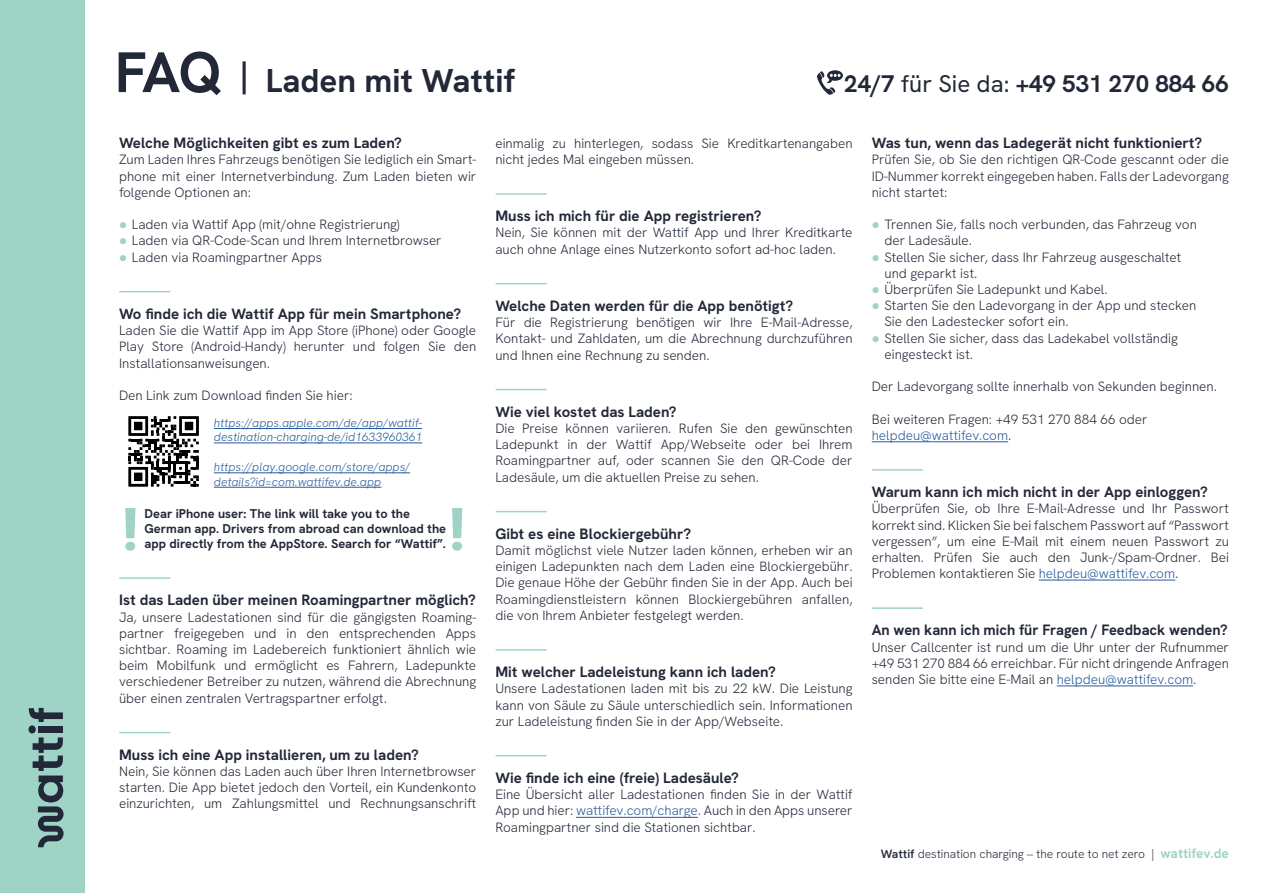
<style>
.page{position:relative;width:1263px;height:893px;background:#fff}
.page>*{position:absolute;margin:0;border:0;box-sizing:border-box;transform-origin:0 0}
.t1{font:700 33px "HK Grotesk";color:#222837}
.t2{font:700 24px "HK Grotesk";color:#222837}
.t3{font:700 15px "HK Grotesk";color:#222837}
.t4{font:300 13.5px/16.2px "HK Grotesk";color:#222837;text-align:justify}
.t5{font:700 12.75px/15.3px "HK Grotesk";color:#222837}
.t6{font:italic 300 12px/14.4px "HK Grotesk";color:#275b9b}
.t7{font:300 12px "HK Grotesk";letter-spacing:-.005em;color:#222837}
.s1{font-size:57px}
.s2{font-weight:400}
.s3{color:#275b9b}
.s4{font-weight:600}
.s5{font-weight:700;font-size:13.5px;color:#9ed3c6}
</style>
<div class="page">
<div style="left:0;top:0;width:85px;height:893px;background:#9ed3c6"></div>
<svg style="left:29px;top:708px;width:35px;height:139px;background:#698a89"></svg>
<hr style="left:120px;top:291px;width:50px;height:1px;background:#9ed3c6">
<svg style="left:128px;top:416px;width:71px;height:71px"></svg>
<hr style="left:120px;top:577px;width:50px;height:2px;background:#9ed3c6">
<hr style="left:120px;top:732px;width:50px;height:1px;background:#9ed3c6">
<hr style="left:496px;top:193px;width:50px;height:2px;background:#9ed3c6">
<hr style="left:496px;top:283px;width:50px;height:1px;background:#9ed3c6">
<hr style="left:496px;top:389px;width:50px;height:1px;background:#9ed3c6">
<hr style="left:496px;top:511px;width:50px;height:1px;background:#9ed3c6">
<hr style="left:496px;top:649px;width:50px;height:2px;background:#9ed3c6">
<hr style="left:496px;top:755px;width:50px;height:1px;background:#9ed3c6">
<hr style="left:576px;top:817px;width:122px;height:1px;background:#275b9b">
<hr style="left:214px;top:428px;width:208px;height:1px;background:#275b9b">
<hr style="left:214px;top:443px;width:208px;height:1px;background:#275b9b">
<hr style="left:214px;top:473px;width:196px;height:1px;background:#275b9b">
<hr style="left:214px;top:487px;width:167px;height:1px;background:#275b9b">
<hr style="left:872px;top:441px;width:136px;height:1px;background:#275b9b">
<hr style="left:872px;top:469px;width:50px;height:2px;background:#9ed3c6">
<hr style="left:1039px;top:580px;width:136px;height:1px;background:#275b9b">
<hr style="left:872px;top:607px;width:50px;height:2px;background:#9ed3c6">
<hr style="left:1057px;top:686px;width:136px;height:1px;background:#275b9b">
<svg style="left:452px;top:508px;width:10px;height:43px"></svg>
<svg style="left:125px;top:508px;width:10px;height:43px"></svg>
<svg style="left:817px;top:70px;width:26px;height:25px"></svg>
<h1 class="t1" style="left:115px;top:59px;width:402px"><span class="s1">FAQ</span> | Laden mit Wattif</h1>
<h2 class="t2" style="left:844px;top:68px;width:386px">24/7 <span class="s2">für Sie da:</span> +49 531 270 884 66</h2>
<p class="t3" style="left:119px;top:133px;width:284px">Welche Möglichkeiten gibt es zum Laden?</p>
<p class="t4" style="left:119px;top:151px;width:359px">Zum Laden Ihres Fahrzeugs benötigen Sie lediglich ein Smart&shy;phone mit einer Internetverbindung. Zum Laden bieten wir folgende Optionen an:</p>
<p class="t4" style="left:132px;top:216px;width:311px;text-align:left">Laden via Wattif App (mit/ohne Registrierung)<br>Laden via QR-Code-Scan und Ihrem Internetbrowser<br>Laden via Roamingpartner Apps</p>
<p class="t3" style="left:119px;top:304px;width:344px">Wo finde ich die Wattif App für mein Smartphone?</p>
<p class="t4" style="left:119px;top:322px;width:359px">Laden Sie die Wattif App im App Store (iPhone) oder Google Play Store (Android-Handy) herunter und folgen Sie den Installationsanweisungen.</p>
<p class="t4" style="left:119px;top:387px;width:235px">Den Link zum Download finden Sie hier:</p>
<p class="t6" style="left:214px;top:415px;width:210px">https://apps.apple.com/de/app/wattif&shy;destination-charging-de/id1633960361</p>
<p class="t6" style="left:214px;top:459px;width:198px">https://play.google.com/store/apps/ details?id=com.wattifev.de.app</p>
<p class="t5" style="left:145px;top:505px;width:303px">Dear iPhone user: The link will take you to the<br>German app. Drivers from abroad can download the app directly from the AppStore. Search for “Wattif”.</p>
<p class="t3" style="left:119px;top:590px;width:358px">Ist das Laden über meinen Roamingpartner möglich?</p>
<p class="t4" style="left:119px;top:608px;width:359px">Ja, unsere Ladestationen sind für die gängigsten Roaming&shy;partner freigegeben und in den entsprechenden Apps sichtbar. Roaming im Ladebereich funktioniert ähnlich wie beim Mobilfunk und ermöglicht es Fahrern, Ladepunkte verschiedener Betreiber zu nutzen, während die Abrechnung über einen zentralen Vertragspartner erfolgt.</p>
<p class="t3" style="left:119px;top:745px;width:301px">Muss ich eine App installieren, um zu laden?</p>
<p class="t4" style="left:119px;top:763px;width:359px">Nein, Sie können das Laden auch über Ihren Internetbrowser starten. Die App bietet jedoch den Vorteil, ein Kundenkonto einzurichten, um Zahlungsmittel und Rechnungsanschrift</p>
<p class="t4" style="left:495px;top:135px;width:359px">einmalig zu hinterlegen, sodass Sie Kreditkartenangaben nicht jedes Mal eingeben müssen.</p>
<p class="t3" style="left:495px;top:206px;width:267px">Muss ich mich für die App registrieren?</p>
<p class="t4" style="left:495px;top:224px;width:359px">Nein, Sie können mit der Wattif App und Ihrer Kreditkarte auch ohne Anlage eines Nutzerkonto sofort ad-hoc laden.</p>
<p class="t3" style="left:495px;top:296px;width:299px">Welche Daten werden für die App benötigt?</p>
<p class="t4" style="left:495px;top:314px;width:359px">Für die Registrierung benötigen wir Ihre E-Mail-Adresse, Kontakt- und Zahldaten, um die Abrechnung durchzuführen und Ihnen eine Rechnung zu senden.</p>
<p class="t3" style="left:495px;top:402px;width:183px">Wie viel kostet das Laden?</p>
<p class="t4" style="left:495px;top:420px;width:359px">Die Preise können variieren. Rufen Sie den gewünschten Ladepunkt in der Wattif App/Webseite oder bei Ihrem Roamingpartner auf, oder scannen Sie den QR-Code der Ladesäule, um die aktuellen Preise zu sehen.</p>
<p class="t3" style="left:495px;top:524px;width:197px">Gibt es eine Blockiergebühr?</p>
<p class="t4" style="left:495px;top:542px;width:359px">Damit möglichst viele Nutzer laden können, erheben wir an einigen Ladepunkten nach dem Laden eine Blockiergebühr.<br>Die genaue Höhe der Gebühr finden Sie in der App. Auch bei Roamingdienstleistern können Blockiergebühren anfallen, die von Ihrem Anbieter festgelegt werden.</p>
<p class="t3" style="left:495px;top:662px;width:282px">Mit welcher Ladeleistung kann ich laden?</p>
<p class="t4" style="left:495px;top:680px;width:359px">Unsere Ladestationen laden mit bis zu 22 kW. Die Leistung kann von Säule zu Säule unterschiedlich sein. Informationen zur Ladeleistung finden Sie in der App/Webseite.</p>
<p class="t3" style="left:495px;top:768px;width:245px">Wie finde ich eine (freie) Ladesäule?</p>
<p class="t4" style="left:495px;top:786px;width:359px">Eine Übersicht aller Ladestationen finden Sie in der Wattif App und hier: <span class="s3">wattifev.com/charge</span>. Auch in den Apps unserer Roamingpartner sind die Stationen sichtbar.</p>
<p class="t3" style="left:872px;top:133px;width:332px">Was tun, wenn das Ladegerät nicht funktioniert?</p>
<p class="t4" style="left:872px;top:151px;width:359px">Prüfen Sie, ob Sie den richtigen QR-Code gescannt oder die ID-Nummer korrekt eingegeben haben. Falls der Ladevorgang nicht startet:</p>
<p class="t4" style="left:884px;top:216px;width:314px;text-align:left">Trennen Sie, falls noch verbunden, das Fahrzeug von der Ladesäule.<br>Stellen Sie sicher, dass Ihr Fahrzeug ausgeschaltet und geparkt ist.<br>Überprüfen Sie Ladepunkt und Kabel.<br>Starten Sie den Ladevorgang in der App und stecken Sie den Ladestecker sofort ein.<br>Stellen Sie sicher, dass das Ladekabel vollständig eingesteckt ist.</p>
<p class="t4" style="left:872px;top:378px;width:347px">Der Ladevorgang sollte innerhalb von Sekunden beginnen.</p>
<p class="t4" style="left:872px;top:411px;width:277px">Bei weiteren Fragen: +49 531 270 884 66 oder <span class="s3">helpdeu@wattifev.com</span>.</p>
<p class="t3" style="left:872px;top:482px;width:337px">Warum kann ich mich nicht in der App einloggen?</p>
<p class="t4" style="left:872px;top:500px;width:359px">Überprüfen Sie, ob Ihre E-Mail-Adresse und Ihr Passwort korrekt sind. Klicken Sie bei falschem Passwort auf “Passwort vergessen”, um eine E-Mail mit einem neuen Passwort zu erhalten. Prüfen Sie auch den Junk-/Spam-Ordner. Bei Problemen kontaktieren Sie <span class="s3">helpdeu@wattifev.com</span>.</p>
<p class="t3" style="left:872px;top:620px;width:357px">An wen kann ich mich für Fragen / Feedback wenden?</p>
<p class="t4" style="left:872px;top:638px;width:359px">Unser Callcenter ist rund um die Uhr unter der Rufnummer +49 531 270 884 66 erreichbar. Für nicht dringende Anfragen senden Sie bitte eine E-Mail an <span class="s3">helpdeu@wattifev.com</span>.</p>
<p class="t7" style="left:881px;top:846px;width:350px"><span class="s4">Wattif</span> destination charging – the route to net zero | <span class="s5">wattifev.de</span></p>
</div>
